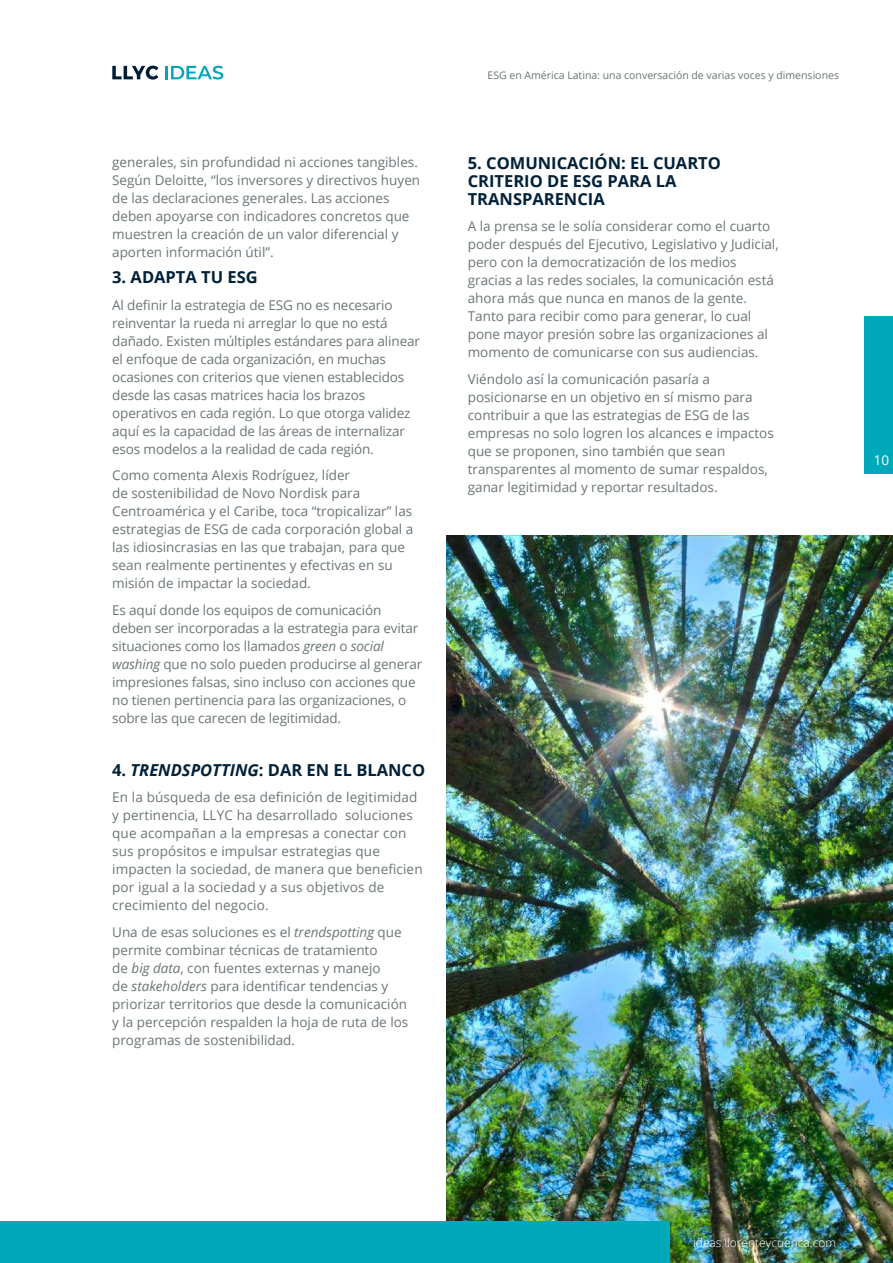
<style>
.page{position:relative;width:893px;height:1263px;background:#fff}
.page>*{position:absolute;margin:0;border:0;box-sizing:border-box;transform-origin:0 0}
.t1{font:700 16.5px/18px "Open Sans";color:#002139}
.t2{font:13.5px/18px "Open Sans";color:#6b7576}
.t3{font:13.5px "Open Sans";color:#fff}
.t4{font:300 12px "Open Sans";color:#fff}
.t5{font:10.5px "Open Sans";color:#6b7576}
.s1{font-style:italic}
</style>
<div class="page">
<img style="left:446px;top:535px;width:447px;height:728px">
<div style="left:864px;top:316px;width:29px;height:158px;background:#00a9b9"></div>
<div style="left:0;top:1221px;width:669px;height:42px;background:#00a9b9"></div>
<svg style="left:165px;top:66px;width:58px;height:14px"></svg>
<svg style="left:112px;top:66px;width:46px;height:14px"></svg>
<p class="t2" style="left:112px;top:152px;width:310px">generales, sin profundidad ni acciones tangibles.<br>Según Deloitte, “los inversores y directivos huyen de las declaraciones generales. Las acciones deben apoyarse con indicadores concretos que muestren la creación de un valor diferencial y aporten información útil”.</p>
<p class="t1" style="left:112px;top:268px;width:147px">3. ADAPTA TU ESG</p>
<p class="t2" style="left:112px;top:295px;width:309px">Al definir la estrategia de ESG no es necesario reinventar la rueda ni arreglar lo que no está dañado. Existen múltiples estándares para alinear el enfoque de cada organización, en muchas ocasiones con criterios que vienen establecidos desde las casas matrices hacia los brazos operativos en cada región. Lo que otorga validez aquí es la capacidad de las áreas de internalizar esos modelos a la realidad de cada región.</p>
<p class="t2" style="left:112px;top:466px;width:303px">Como comenta Alexis Rodríguez, líder<br>de sostenibilidad de Novo Nordisk para Centroamérica y el Caribe, toca “tropicalizar” las estrategias de ESG de cada corporación global a las idiosincrasias en las que trabajan, para que sean realmente pertinentes y efectivas en su misión de impactar la sociedad.</p>
<p class="t2" style="left:112px;top:600px;width:312px">Es aquí donde los equipos de comunicación deben ser incorporadas a la estrategia para evitar situaciones como los llamados <span class="s1">green</span> o <span class="s1">social washing</span> que no solo pueden producirse al generar impresiones falsas, sino incluso con acciones que no tienen pertinencia para las organizaciones, o sobre las que carecen de legitimidad.</p>
<p class="t1" style="left:112px;top:760px;width:315px">4. <span class="s1">TRENDSPOTTING</span>: DAR EN EL BLANCO</p>
<p class="t2" style="left:112px;top:788px;width:312px">En la búsqueda de esa definición de legitimidad y pertinencia, LLYC ha desarrollado soluciones que acompañan a la empresas a conectar con sus propósitos e impulsar estrategias que impacten la sociedad, de manera que beneficien por igual a la sociedad y a sus objetivos de crecimiento del negocio.</p>
<p class="t2" style="left:112px;top:922px;width:298px">Una de esas soluciones es el <span class="s1">trendspotting</span> que permite combinar técnicas de tratamiento<br>de <span class="s1">big data</span>, con fuentes externas y manejo<br>de <span class="s1">stakeholders</span> para identificar tendencias y priorizar territorios que desde la comunicación y la percepción respalden la hoja de ruta de los programas de sostenibilidad.</p>
<p class="t5" style="left:487px;top:68px;width:353px">ESG en América Latina: una conversación de varias voces y dimensiones</p>
<p class="t1" style="left:468px;top:154px;width:255px">5. COMUNICACIÓN: EL CUARTO<br>CRITERIO DE ESG PARA LA<br>TRANSPARENCIA</p>
<p class="t2" style="left:468px;top:217px;width:312px">A la prensa se le solía considerar como el cuarto poder después del Ejecutivo, Legislativo y Judicial, pero con la democratización de los medios gracias a las redes sociales, la comunicación está ahora más que nunca en manos de la gente.<br>Tanto para recibir como para generar, lo cual pone mayor presión sobre las organizaciones al momento de comunicarse con sus audiencias.</p>
<p class="t2" style="left:468px;top:370px;width:308px">Viéndolo así la comunicación pasaría a posicionarse en un objetivo en sí mismo para contribuir a que las estrategias de ESG de las empresas no solo logren los alcances e impactos que se proponen, sino también que sean transparentes al momento de sumar respaldos, ganar legitimidad y reportar resultados.</p>
<p class="t3" style="left:874px;top:451px;width:17px">10</p>
<p class="t4" style="left:693px;top:1234px;width:144px">ideas.llorenteycuenca.com</p>
</div>
